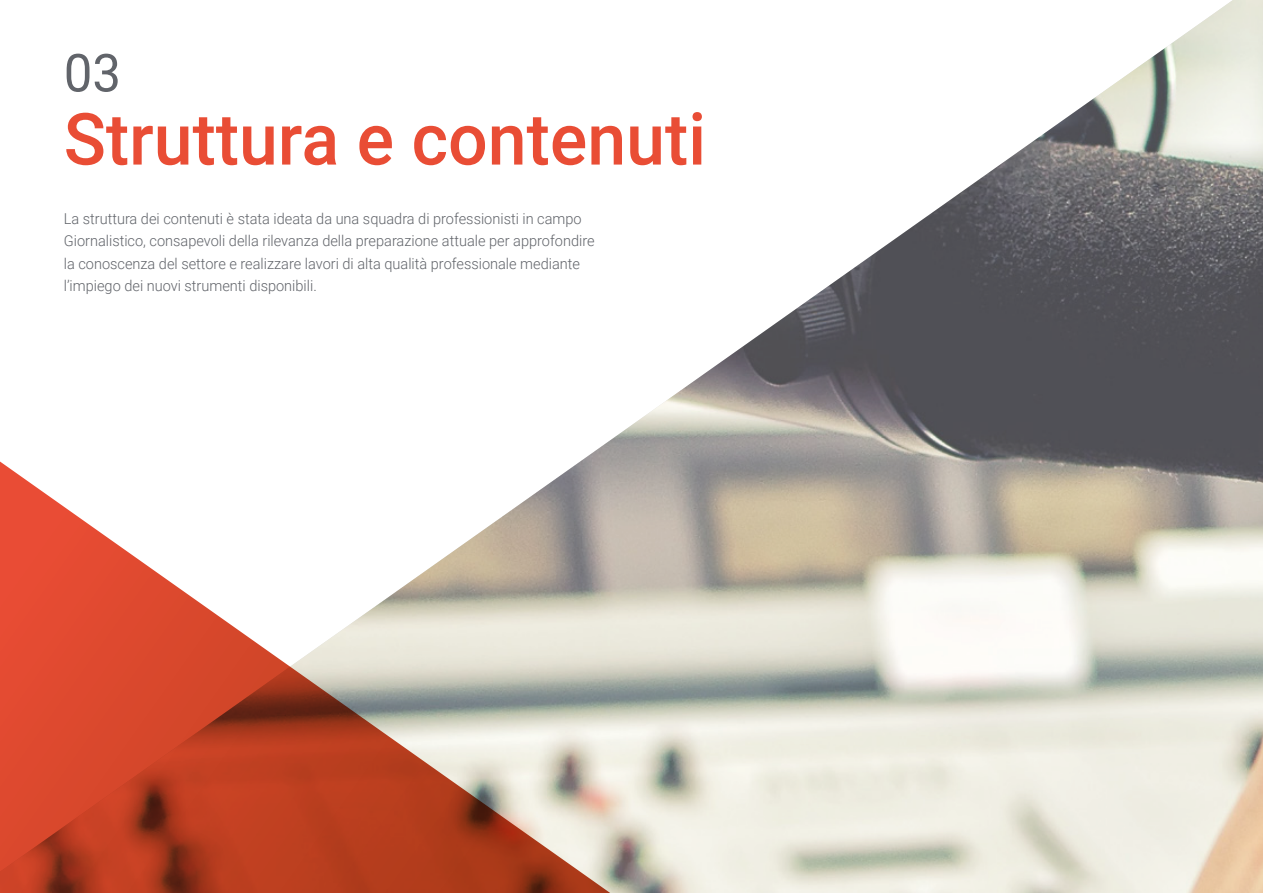
<style>
.page{position:relative;width:1263px;height:893px;background:#fff}
.page>*{position:absolute;margin:0;border:0;box-sizing:border-box;transform-origin:0 0}
.t1{font:500 72px "Roboto";color:#e94d35}
.t2{font:52.5px "Roboto";color:#61646a}
.t3{font:300 15px/22.5px "Roboto";color:#61646a}
</style>
<div class="page">
<img style="left:602px;top:0;width:661px;height:893px">
<svg style="left:0;top:446px;width:640px;height:447px"></svg>
<h2 class="t2" style="left:64px;top:36px;width:59px">03</h2>
<h1 class="t1" style="left:64px;top:89px;width:644px">Struttura e contenuti</h1>
<p class="t3" style="left:64px;top:207px;width:532px">La struttura dei contenuti è stata ideata da una squadra di professionisti in campo Giornalistico, consapevoli della rilevanza della preparazione attuale per approfondire la conoscenza del settore e realizzare lavori di alta qualità professionale mediante l’impiego dei nuovi strumenti disponibili.</p>
</div>
